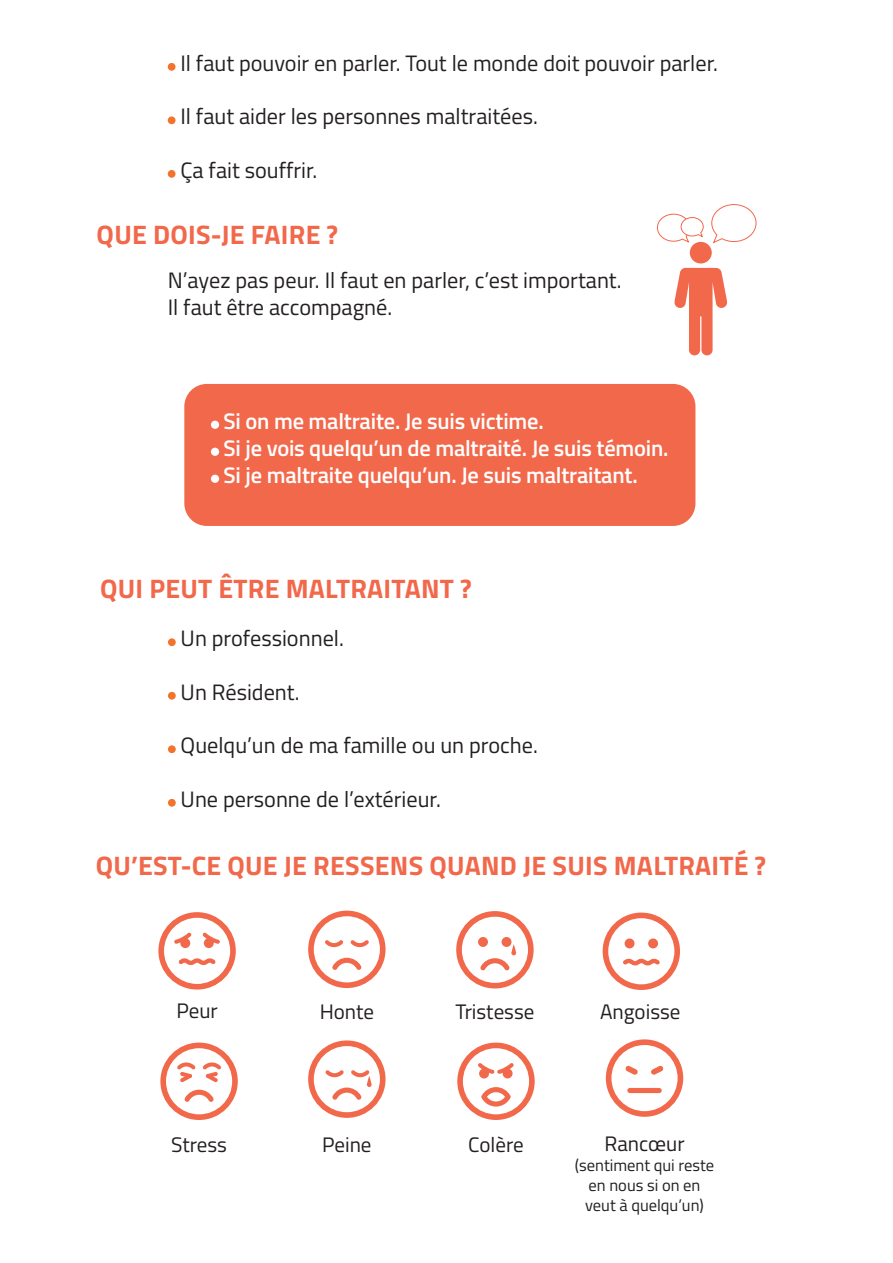
<style>
.page{position:relative;width:893px;height:1263px;background:#fff}
.page>*{position:absolute;margin:0;border:0;box-sizing:border-box;transform-origin:0 0}
.t1{font:700 26.7px "Titillium";letter-spacing:.01em;color:#f2684b}
.t2{font:600 22.5px "Titillium";letter-spacing:-.01em;color:#fff}
.t3{font:22.35px "Titillium";color:#231f20}
.t4{font:21px "Titillium";color:#231f20}
.t5{font:16.5px/19.8px "Titillium";color:#231f20;text-align:center}
</style>
<div class="page">
<div style="left:690px;top:242px;width:22px;height:21px;background:#f2684b;border-radius:50%"></div>
<svg style="left:674px;top:268px;width:53px;height:87px"></svg>
<svg style="left:656px;top:213px;width:48px;height:31px"></svg>
<svg style="left:711px;top:204px;width:46px;height:40px"></svg>
<div style="left:184px;top:384px;width:511px;height:142px;background:#f2684b;border-radius:22px"></div>
<div style="left:211px;top:421px;width:8px;height:8px;background:#fff;border-radius:50%"></div>
<div style="left:211px;top:448px;width:8px;height:8px;background:#fff;border-radius:50%"></div>
<div style="left:211px;top:475px;width:8px;height:8px;background:#fff;border-radius:50%"></div>
<div style="left:168px;top:638px;width:8px;height:8px;background:#f3732c;border-radius:50%"></div>
<div style="left:168px;top:692px;width:8px;height:8px;background:#f3732c;border-radius:50%"></div>
<div style="left:168px;top:745px;width:8px;height:8px;background:#f3732c;border-radius:50%"></div>
<div style="left:168px;top:799px;width:8px;height:8px;background:#f3732c;border-radius:50%"></div>
<svg style="left:457px;top:1042px;width:78px;height:78px"></svg>
<svg style="left:160px;top:1042px;width:78px;height:78px"></svg>
<svg style="left:308px;top:1040px;width:78px;height:78px"></svg>
<svg style="left:606px;top:1039px;width:77px;height:78px"></svg>
<div style="left:630px;top:1088px;width:29px;height:5px;background:#f2684b"></div>
<svg style="left:158px;top:912px;width:78px;height:77px"></svg>
<svg style="left:456px;top:911px;width:78px;height:77px"></svg>
<svg style="left:603px;top:912px;width:77px;height:78px"></svg>
<div style="left:648px;top:938px;width:10px;height:10px;background:#f2684b;border-radius:50%"></div>
<div style="left:625px;top:938px;width:9px;height:10px;background:#f2684b;border-radius:50%"></div>
<svg style="left:308px;top:911px;width:78px;height:77px"></svg>
<div style="left:168px;top:63px;width:8px;height:8px;background:#f3732c;border-radius:50%"></div>
<div style="left:168px;top:116px;width:8px;height:8px;background:#f3732c;border-radius:50%"></div>
<div style="left:168px;top:170px;width:8px;height:8px;background:#f3732c;border-radius:50%"></div>
<p class="t3" style="left:180px;top:47px;width:539px">Il faut pouvoir en parler. Tout le monde doit pouvoir parler.</p>
<p class="t3" style="left:180px;top:100px;width:359px">Il faut aider les personnes maltraitées.</p>
<p class="t3" style="left:180px;top:154px;width:138px">Ça fait souffrir.</p>
<p class="t1" style="left:97px;top:214px;width:243px">QUE DOIS-JE FAIRE ?</p>
<p class="t3" style="left:168px;top:264px;width:455px">N’ayez pas peur. Il faut en parler, c’est important.</p>
<p class="t3" style="left:168px;top:291px;width:226px">Il faut être accompagné.</p>
<p class="t2" style="left:224px;top:404px;width:322px">Si on me maltraite. Je suis victime.</p>
<p class="t2" style="left:224px;top:431px;width:446px">Si je vois quelqu’un de maltraité. Je suis témoin.</p>
<p class="t2" style="left:224px;top:458px;width:416px">Si je maltraite quelqu’un. Je suis maltraitant.</p>
<p class="t1" style="left:100px;top:568px;width:373px">QUI PEUT ÊTRE MALTRAITANT ?</p>
<p class="t3" style="left:181px;top:622px;width:165px">Un professionnel.</p>
<p class="t3" style="left:181px;top:675px;width:120px">Un Résident.</p>
<p class="t3" style="left:181px;top:729px;width:359px">Quelqu’un de ma famille ou un proche.</p>
<p class="t3" style="left:181px;top:782px;width:262px">Une personne de l’extérieur.</p>
<p class="t1" style="left:96px;top:845px;width:672px">QU’EST-CE QUE JE RESSENS QUAND JE SUIS MALTRAITÉ ?</p>
<p class="t4" style="left:176px;top:995px;width:43px">Peur</p>
<p class="t4" style="left:320px;top:996px;width:56px">Honte</p>
<p class="t4" style="left:455px;top:996px;width:80px">Tristesse</p>
<p class="t4" style="left:600px;top:996px;width:82px">Angoisse</p>
<p class="t4" style="left:171px;top:1129px;width:57px">Stress</p>
<p class="t4" style="left:322px;top:1129px;width:51px">Peine</p>
<p class="t4" style="left:468px;top:1129px;width:57px">Colère</p>
<p class="t4" style="left:604px;top:1128px;width:82px">Rancœur</p>
<p class="t5" style="left:575px;top:1154px;width:141px">(sentiment qui reste en nous si on en veut à quelqu’un)</p>
</div>
